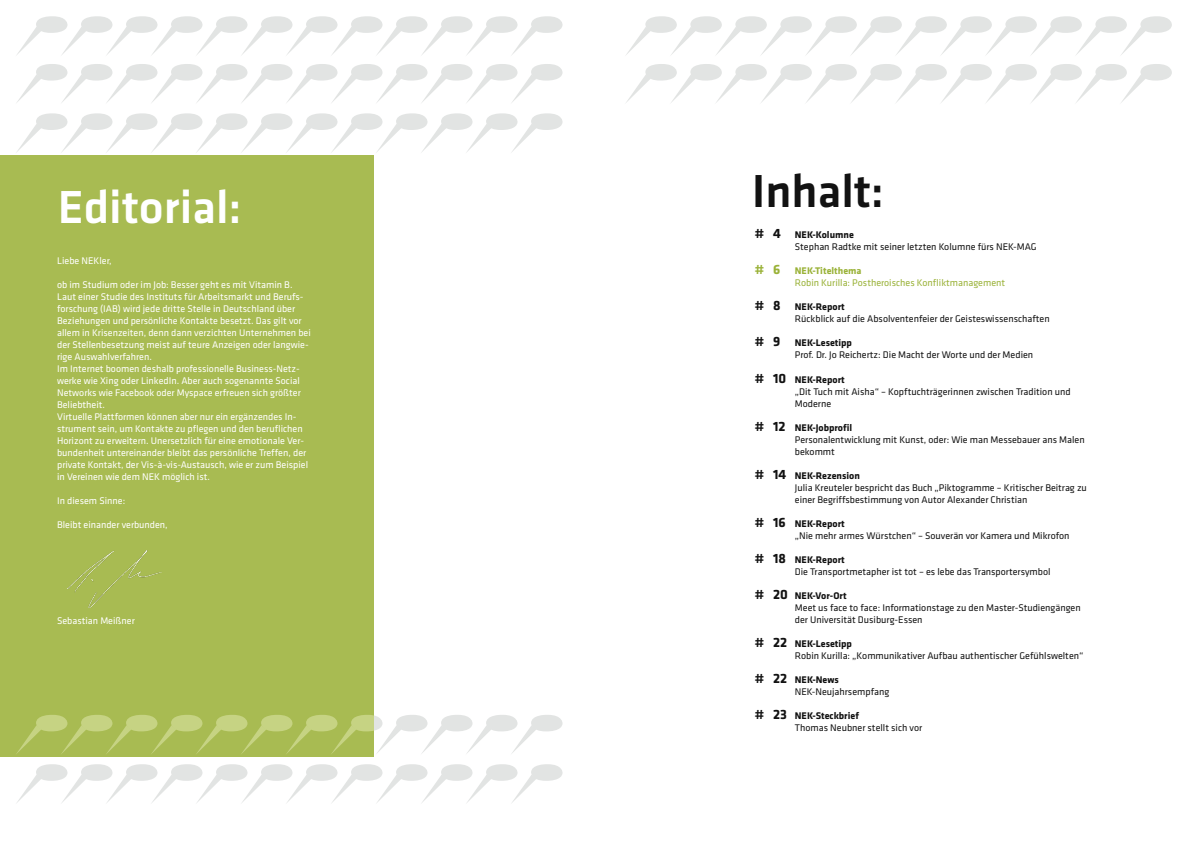
<style>
.page{position:relative;width:1191px;height:842px;background:#fff}
.page>*{position:absolute;margin:0;border:0;box-sizing:border-box;transform-origin:0 0}
.t1{font:500 48px "Klavika";color:#fff}
.t2{font:500 48px "Klavika";color:#121212}
.t3{font:10px/12px "Klavika";color:#121212}
.t4{font:10px/12px "Klavika";color:#fff}
.t5{font:10px/12px "Klavika";color:#9ab238}
.s1{font-weight:700;font-size:14px}
.s2{font-weight:700}
</style>
<div class="page">
<div style="left:0;top:156px;width:374px;height:601px;background:#a8bb52"></div>
<svg style="left:626px;top:16px;width:545px;height:39px"></svg>
<svg style="left:626px;top:64px;width:545px;height:39px"></svg>
<svg style="left:17px;top:16px;width:545px;height:39px"></svg>
<svg style="left:17px;top:64px;width:545px;height:38px"></svg>
<svg style="left:17px;top:113px;width:545px;height:39px"></svg>
<img style="left:67px;top:550px;width:95px;height:57px">
<svg style="left:16px;top:715px;width:546px;height:39px"></svg>
<svg style="left:17px;top:764px;width:545px;height:39px"></svg>
<h1 class="t1" style="left:58px;top:181px;width:185px">Editorial:</h1>
<p class="t4" style="left:57px;top:255px;width:56px">Liebe NEKler,</p>
<p class="t4" style="left:57px;top:279px;width:255px">ob im Studium oder im Job: Besser geht es mit Vitamin B.<br>Laut einer Studie des Instituts für Arbeitsmarkt und Berufs&shy;forschung (IAB) wird jede dritte Stelle in Deutschland über Beziehungen und persönliche Kontakte besetzt. Das gilt vor allem in Krisenzeiten, denn dann verzichten Unternehmen bei der Stellenbesetzung meist auf teure Anzeigen oder langwie&shy;rige Auswahlverfahren.<br>Im Internet boomen deshalb professionelle Business-Netz&shy;werke wie Xing oder LinkedIn. Aber auch sogenannte Social Networks wie Facebook oder Myspace erfreuen sich größter Beliebtheit.<br>Virtuelle Plattformen können aber nur ein ergänzendes In&shy;strument sein, um Kontakte zu pflegen und den beruflichen Horizont zu erweitern. Unersetzlich für eine emotionale Ver&shy;bundenheit untereinander bleibt das persönliche Treffen, der private Kontakt, der Vis-à-vis-Austausch, wie er zum Beispiel in Vereinen wie dem NEK möglich ist.</p>
<p class="t4" style="left:57px;top:495px;width:70px">In diesem Sinne:</p>
<p class="t4" style="left:57px;top:519px;width:112px">Bleibt einander verbunden,</p>
<p class="t4" style="left:57px;top:615px;width:79px">Sebastian Meißner</p>
<h1 class="t2" style="left:751px;top:165px;width:134px">Inhalt:</h1>
<p class="t3" style="left:795px;top:229px;width:243px;text-indent:-40px"><span class="s1"># 4</span> <span class="s2">NEK-Kolumne<br></span>Stephan Radtke mit seiner letzten Kolumne fürs NEK-MAG</p>
<p class="t5" style="left:795px;top:265px;width:212px;text-indent:-40px"><span class="s1"># 6</span> <span class="s2">NEK-Titelthema<br></span>Robin Kurilla: Postheroisches Konfliktmanagement</p>
<p class="t3" style="left:795px;top:301px;width:256px;text-indent:-40px"><span class="s1"># 8</span> <span class="s2">NEK-Report<br></span>Rückblick auf die Absolventenfeier der Geisteswissenschaften</p>
<p class="t3" style="left:795px;top:337px;width:240px;text-indent:-40px"><span class="s1"># 9</span> <span class="s2">NEK-Lesetipp<br></span>Prof. Dr. Jo Reichertz: Die Macht der Worte und der Medien</p>
<p class="t3" style="left:795px;top:373px;width:277px;text-indent:-40px"><span class="s1"># 10</span> <span class="s2">NEK-Report<br></span>„Dit Tuch mit Aisha“ – Kopftuchträgerinnen zwischen Tradition und<br>Moderne</p>
<p class="t3" style="left:795px;top:421px;width:291px;text-indent:-40px"><span class="s1"># 12</span> <span class="s2">NEK-Jobprofil<br></span>Personalentwicklung mit Kunst, oder: Wie man Messebauer ans Malen bekommt</p>
<p class="t3" style="left:795px;top:469px;width:293px;text-indent:-40px"><span class="s1"># 14</span> <span class="s2">NEK-Rezension<br></span>Julia Kreuteler bespricht das Buch „Piktogramme – Kritischer Beitrag zu einer Begriffsbestimmung von Autor Alexander Christian</p>
<p class="t3" style="left:795px;top:517px;width:276px;text-indent:-40px"><span class="s1"># 16</span> <span class="s2">NEK-Report<br></span>„Nie mehr armes Würstchen“ – Souverän vor Kamera und Mikrofon</p>
<p class="t3" style="left:795px;top:553px;width:257px;text-indent:-40px"><span class="s1"># 18</span> <span class="s2">NEK-Report<br></span>Die Transportmetapher ist tot – es lebe das Transportersymbol</p>
<p class="t3" style="left:795px;top:589px;width:287px;text-indent:-40px"><span class="s1"># 20</span> <span class="s2">NEK-Vor-Ort<br></span>Meet us face to face: Informationstage zu den Master-Studiengängen der Universität Dusiburg-Essen</p>
<p class="t3" style="left:795px;top:637px;width:290px;text-indent:-40px"><span class="s1"># 22</span> <span class="s2">NEK-Lesetipp<br></span>Robin Kurilla: „Kommunikativer Aufbau authentischer Gefühlswelten“</p>
<p class="t3" style="left:795px;top:673px;width:96px;text-indent:-40px"><span class="s1"># 22</span> <span class="s2">NEK-News<br></span>NEK-Neujahrsempfang</p>
<p class="t3" style="left:795px;top:709px;width:129px;text-indent:-40px"><span class="s1"># 23</span> <span class="s2">NEK-Steckbrief<br></span>Thomas Neubner stellt sich vor</p>
</div>
